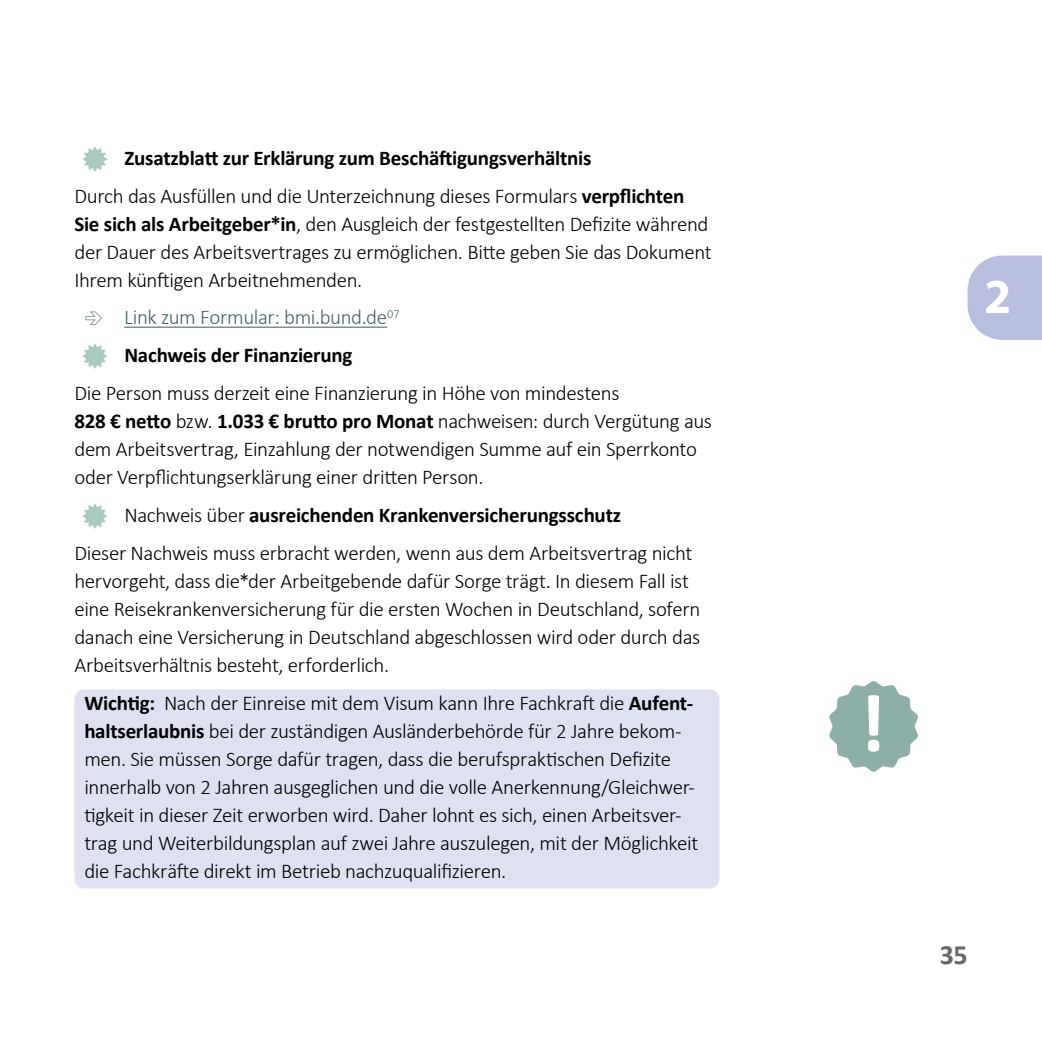
<style>
.page{position:relative;width:1042px;height:1042px;background:#fff}
.page>*{position:absolute;margin:0;border:0;box-sizing:border-box;transform-origin:0 0}
.t1{font:700 49px "Myriad Pro";color:#fff}
.t2{font:700 28px "Calibri";color:#6a6864}
.t3{font:300 21px/28px "Calibri";letter-spacing:-.02em;color:#000}
.t4{font:700 21px/38px "Calibri";letter-spacing:-.015em;color:#000}
.t5{font:300 21px/38px "Calibri";letter-spacing:-.02em;color:#476266}
.s1{font-weight:300}
.s2{font-weight:700}
.s3{font-weight:700;color:#000}
</style>
<div class="page">
<svg style="left:967px;top:255px;width:75px;height:85px;background:#bdc4e2"></svg>
<hr style="left:124px;top:327px;width:263px;height:1px;background:#476266">
<div style="left:74px;top:689px;width:645px;height:199px;background:#dde1f1;border-radius:10px"></div>
<svg style="left:829px;top:681px;width:89px;height:91px"></svg>
<p class="t4" style="left:74px;top:138px;width:611px;text-indent:50px">Zusatzblatt zur Erklärung zum Beschäftigungsverhältnis<br><span class="s1">Durch das Ausfüllen und die Unterzeichnung dieses Formulars</span> verpflichten</p>
<p class="t3" style="left:74px;top:209px;width:639px"><span class="s2">Sie sich als Arbeitgeber*in</span>, den Ausgleich der festgestellten Defizite während der Dauer des Arbeitsvertrages zu ermöglichen. Bitte geben Sie das Dokument<br>Ihrem künftigen Arbeitnehmenden.</p>
<p class="t5" style="left:124px;top:298px;width:277px">Link zum Formular: bmi.bund.de<sup>07<br></sup><span class="s3">Nachweis der Finanzierung</span></p>
<p class="t3" style="left:74px;top:379px;width:639px">Die Person muss derzeit eine Finanzierung in Höhe von mindestens<br><span class="s2">828 € netto</span> bzw. <span class="s2">1.033 € brutto pro Monat</span> nachweisen: durch Vergütung aus dem Arbeitsvertrag, Einzahlung der notwendigen Summe auf ein Sperrkonto oder Verpflichtungserklärung einer dritten Person.</p>
<p class="t3" style="left:74px;top:496px;width:619px;line-height:38px;text-indent:50px">Nachweis über <span class="s2">ausreichenden Krankenversicherungsschutz<br></span>Dieser Nachweis muss erbracht werden, wenn aus dem Arbeitsvertrag nicht</p>
<p class="t3" style="left:74px;top:567px;width:627px">hervorgeht, dass die*der Arbeitgebende dafür Sorge trägt. In diesem Fall ist eine Reisekrankenversicherung für die ersten Wochen in Deutschland, sofern danach eine Versicherung in Deutschland abgeschlossen wird oder durch das Arbeitsverhältnis besteht, erforderlich.</p>
<p class="t3" style="left:84px;top:689px;width:615px"><span class="s2">Wichtig:</span> Nach der Einreise mit dem Visum kann Ihre Fachkraft die <span class="s2">Aufent&shy;haltserlaubnis</span> bei der zuständigen Ausländerbehörde für 2 Jahre bekom&shy;men. Sie müssen Sorge dafür tragen, dass die berufspraktischen Defizite innerhalb von 2 Jahren ausgeglichen und die volle Anerkennung/Gleichwer&shy;tigkeit in dieser Zeit erworben wird. Daher lohnt es sich, einen Arbeitsver&shy;trag und Weiterbildungsplan auf zwei Jahre auszulegen, mit der Möglichkeit die Fachkräfte direkt im Betrieb nachzuqualifizieren.</p>
<h1 class="t1" style="left:984px;top:264px;width:29px">2</h1>
<h2 class="t2" style="left:939px;top:934px;width:29px">35</h2>
</div>
